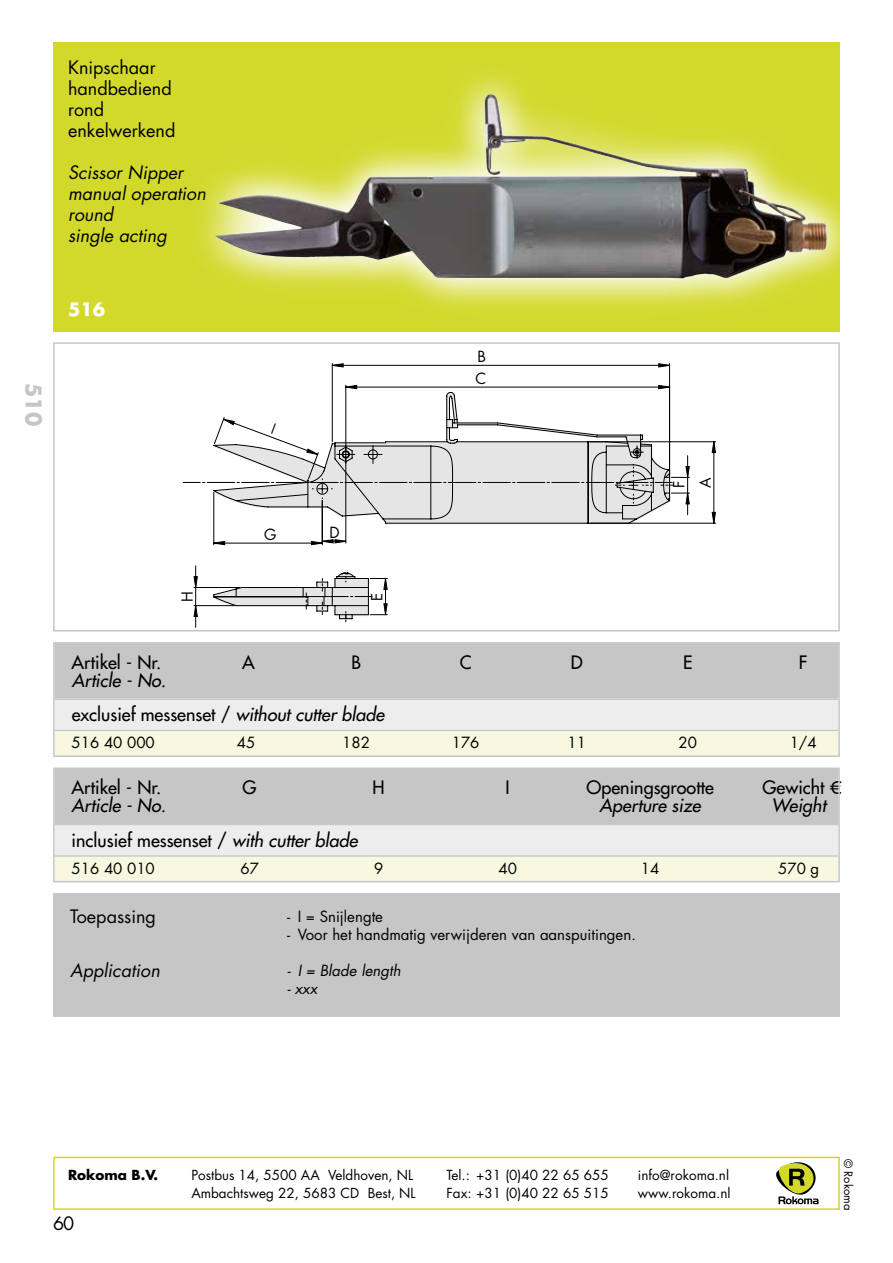
<style>
.page{position:relative;width:893px;height:1263px;background:#fff}
.page>*{position:absolute;margin:0;border:0;box-sizing:border-box;transform-origin:0 0}
.t1{font:700 21px "Futura";color:#c6c6c6}
.t2{font:18px "Futura";color:#000}
.t3{font:italic 18px/34.5px "Futura";color:#000}
.t4{font:italic 18px/21px "Futura";color:#000}
.t5{font:18px/21px "Futura";color:#000}
.t6{font:700 18px "Futura";color:#fff}
.t7{font:15px/26.2px "Futura";color:#000}
.t8{font:italic 15px "Futura";color:#000}
.t9{font:13.5px/18px "Futura";color:#000}
.t10{font:700 13.5px "Futura";color:#000}
.t11{font:11.25px "Futura";color:#000}
.s1{font-style:normal}
.s2{font-style:italic}
</style>
<div class="page">
<div style="left:53px;top:1157px;width:787px;height:53px;background:#fff;border:2px solid #d3d92b"></div>
<svg style="left:776px;top:1162px;width:42px;height:42px"></svg>
<div style="left:53px;top:893px;width:787px;height:123px;background:#c6c6c6"></div>
<div style="left:53px;top:43px;width:787px;height:289px;background:#d3d92b"></div>
<div style="left:55px;top:643px;width:783px;height:56px;background:#c6c6c6"></div>
<hr style="left:55px;top:699px;width:783px;height:1px;background:#c6c6c6">
<div style="left:55px;top:700px;width:783px;height:30px;background:#ededed"></div>
<hr style="left:55px;top:730px;width:783px;height:1px;background:#c6c6c6">
<div style="left:55px;top:731px;width:783px;height:24px;background:#f7f8df"></div>
<div style="left:53px;top:642px;width:787px;height:115px;border:2px solid #c6c6c6"></div>
<div style="left:55px;top:768px;width:783px;height:56px;background:#c6c6c6"></div>
<hr style="left:55px;top:824px;width:783px;height:1px;background:#c6c6c6">
<div style="left:55px;top:825px;width:783px;height:30px;background:#ededed"></div>
<hr style="left:55px;top:855px;width:783px;height:2px;background:#c6c6c6">
<div style="left:55px;top:857px;width:783px;height:24px;background:#f7f8df"></div>
<div style="left:53px;top:767px;width:787px;height:115px;border:2px solid #c6c6c6"></div>
<svg style="left:331px;top:364px;width:339px;height:28px"></svg>
<svg style="left:194px;top:442px;width:521px;height:174px"></svg>
<svg style="left:686px;top:466px;width:3px;height:38px"></svg>
<svg style="left:213px;top:392px;width:458px;height:132px"></svg>
<svg style="left:213px;top:572px;width:159px;height:50px"></svg>
<div style="left:53px;top:342px;width:787px;height:289px;border:2px solid #c6c6c6"></div>
<div style="left:204px;top:65px;width:635px;height:244px;background:#fff;opacity:.75"></div>
<img style="left:215px;top:94px;width:481px;height:163px">
<svg style="left:183px;top:419px;width:490px;height:84px"></svg>
<h1 class="t1" style="left:48px;top:383px;width:45px;rotate:90deg">510</h1>
<h2 class="t5" style="left:68px;top:56px;width:109px">Knipschaar handbediend rond enkelwerkend</h2>
<h2 class="t4" style="left:68px;top:161px;width:139px">Scissor Nipper manual operation round<br>single acting</h2>
<h2 class="t6" style="left:68px;top:297px;width:39px">516</h2>
<p class="t7" style="left:264px;top:521px;width:14px">G</p>
<p class="t7" style="left:329px;top:519px;width:12px">D</p>
<p class="t7" style="left:174px;top:602px;width:12px;rotate:-90deg">H</p>
<p class="t7" style="left:364px;top:601px;width:10px;rotate:-90deg">E</p>
<p class="t7" style="left:477px;top:343px;width:10px">B</p>
<p class="t7" style="left:476px;top:365px;width:12px">C</p>
<p class="t7" style="left:666px;top:488px;width:13px;rotate:-90deg">F<br>A</p>
<h2 class="t2" style="left:72px;top:650px;width:91px">Artikel - Nr.</h2>
<h2 class="t2" style="left:242px;top:650px;width:14px">A</h2>
<h2 class="t2" style="left:351px;top:650px;width:11px">B</h2>
<h2 class="t2" style="left:460px;top:650px;width:13px">C</h2>
<h2 class="t2" style="left:571px;top:650px;width:13px">D</h2>
<h2 class="t2" style="left:683px;top:650px;width:11px">E</h2>
<h2 class="t2" style="left:799px;top:650px;width:10px">F</h2>
<h2 class="t3" style="left:72px;top:663px;width:314px">Article - No.<br><span class="s1">exclusief messenset /</span> without cutter blade</h2>
<p class="t7" style="left:72px;top:729px;width:85px">516 40 000</p>
<p class="t7" style="left:237px;top:729px;width:20px">45</p>
<p class="t7" style="left:342px;top:729px;width:29px">182</p>
<p class="t7" style="left:452px;top:729px;width:29px">176</p>
<p class="t7" style="left:567px;top:729px;width:20px">11</p>
<p class="t7" style="left:678px;top:729px;width:20px">20</p>
<p class="t7" style="left:790px;top:729px;width:29px">1/4</p>
<h2 class="t2" style="left:72px;top:776px;width:91px">Artikel - Nr.</h2>
<h2 class="t2" style="left:243px;top:776px;width:16px">G</h2>
<h2 class="t2" style="left:373px;top:776px;width:14px">H</h2>
<h2 class="t2" style="left:506px;top:776px;width:6px">I</h2>
<h2 class="t2" style="left:587px;top:776px;width:129px">Openingsgrootte</h2>
<h2 class="t2" style="left:763px;top:776px;width:74px">Gewicht €</h2>
<h2 class="t3" style="left:72px;top:788px;width:96px">Article - No.</h2>
<h2 class="t3" style="left:600px;top:788px;width:103px">Aperture size</h2>
<h2 class="t3" style="left:771px;top:788px;width:56px">Weight</h2>
<h2 class="t2" style="left:72px;top:828px;width:287px">inclusief messenset / <span class="s2">with cutter blade</span></h2>
<p class="t7" style="left:72px;top:855px;width:85px">516 40 010</p>
<p class="t7" style="left:240px;top:855px;width:20px">67</p>
<p class="t7" style="left:374px;top:855px;width:11px">9</p>
<p class="t7" style="left:498px;top:855px;width:20px">40</p>
<p class="t7" style="left:641px;top:855px;width:20px">14</p>
<p class="t7" style="left:778px;top:855px;width:43px">570 g</p>
<h2 class="t5" style="left:70px;top:906px;width:87px">Toepassing</h2>
<h2 class="t4" style="left:70px;top:960px;width:91px">Application</h2>
<p class="t7" style="left:287px;top:903px;width:98px">- I = Snijlengte</p>
<p class="t7" style="left:287px;top:921px;width:350px">- Voor het handmatig verwijderen van aanspuitingen.</p>
<p class="t8" style="left:287px;top:960px;width:115px">- I = Blade length</p>
<p class="t8" style="left:287px;top:978px;width:32px">- xxx</p>
<p class="t10" style="left:68px;top:1165px;width:92px">Rokoma B.V.</p>
<p class="t9" style="left:446px;top:1165px;width:164px">Tel.: +31 (0)40 22 65 655<br>Fax: +31 (0)40 22 65 515</p>
<p class="t9" style="left:638px;top:1165px;width:94px">info@rokoma.nl www.rokoma.nl</p>
<p class="t11" style="left:856px;top:1159px;width:53px;rotate:90deg">© Rokoma</p>
<p class="t9" style="left:191px;top:1165px;width:226px">Postbus 14, 5500 AA Veldhoven, NL<br>Ambachtsweg 22, 5683 CD Best, NL</p>
<h2 class="t5" style="left:53px;top:1213px;width:23px">60</h2>
</div>
